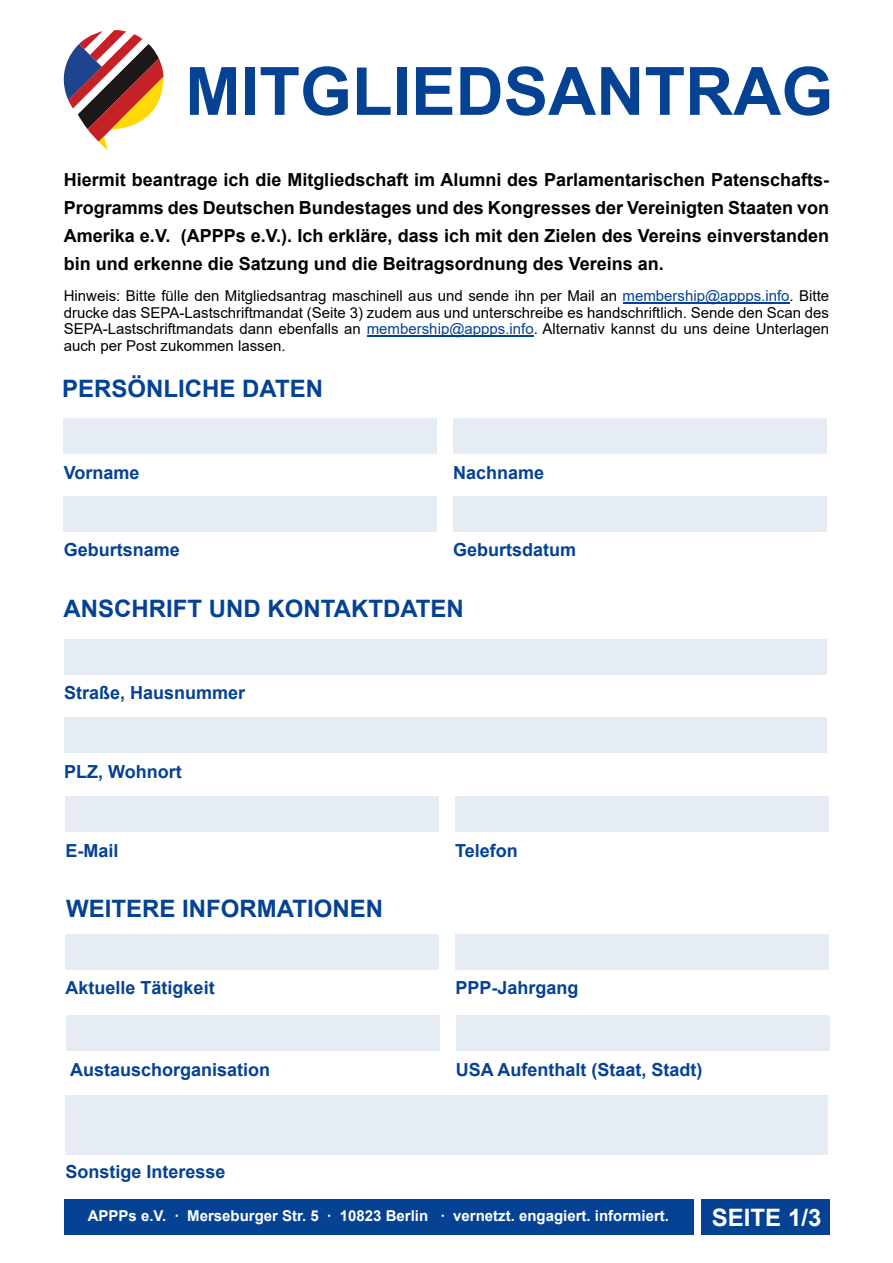
<style>
.page{position:relative;width:893px;height:1263px;background:#fff}
.page>*{position:absolute;margin:0;border:0;box-sizing:border-box;transform-origin:0 0}
.t1{font:700 66.6px "Arial";color:#054294}
.t2{font:700 24px "Arial";color:#054294}
.t3{font:700 24px "Arial";color:#fff}
.t4{font:700 18px/27.9px "Arial";color:#000;text-align:justify}
.t5{font:700 18px "Arial";color:#054294}
.t6{font:15px/16.5px "Arial";color:#000;text-align:justify}
.t7{font:700 15px "Arial";color:#fff}
.s1{color:#054294}
</style>
<div class="page">
<div style="left:64px;top:419px;width:373px;height:35px;background:#e6ecf4"></div>
<div style="left:453px;top:419px;width:374px;height:35px;background:#e6ecf4"></div>
<div style="left:64px;top:639px;width:763px;height:35px;background:#e6ecf4"></div>
<div style="left:66px;top:797px;width:373px;height:35px;background:#e6ecf4"></div>
<div style="left:455px;top:797px;width:373px;height:35px;background:#e6ecf4"></div>
<div style="left:66px;top:934px;width:373px;height:35px;background:#e6ecf4"></div>
<div style="left:456px;top:934px;width:373px;height:35px;background:#e6ecf4"></div>
<div style="left:66px;top:1015px;width:373px;height:36px;background:#e6ecf4"></div>
<div style="left:456px;top:1015px;width:373px;height:36px;background:#e6ecf4"></div>
<div style="left:64px;top:718px;width:763px;height:35px;background:#e6ecf4"></div>
<div style="left:64px;top:496px;width:373px;height:35px;background:#e6ecf4"></div>
<div style="left:453px;top:496px;width:374px;height:35px;background:#e6ecf4"></div>
<div style="left:66px;top:1095px;width:762px;height:59px;background:#e6ecf4"></div>
<hr style="left:623px;top:303px;width:166px;height:1px;background:#054294">
<hr style="left:367px;top:336px;width:167px;height:1px;background:#054294">
<div style="left:64px;top:1199px;width:630px;height:36px;background:#054294"></div>
<div style="left:701px;top:1199px;width:128px;height:36px;background:#054294"></div>
<svg style="left:63px;top:30px;width:100px;height:120px"></svg>
<h1 class="t1" style="left:185px;top:66px;width:649px">MITGLIEDSANTRAG</h1>
<p class="t4" style="left:64px;top:168px;width:767px">Hiermit beantrage ich die Mitgliedschaft im Alumni des Parlamentarischen Patenschafts-Programms des Deutschen Bundestages und des Kongresses der Vereinigten Staaten von Amerika e.V. (APPPs e.V.). Ich erkläre, dass ich mit den Zielen des Vereins einverstanden bin und erkenne die Satzung und die Beitragsordnung des Vereins an.</p>
<p class="t6" style="left:64px;top:289px;width:767px">Hinweis: Bitte fülle den Mitgliedsantrag maschinell aus und sende ihn per Mail an <span class="s1">membership@appps.info</span>. Bitte drucke das SEPA-Lastschriftmandat (Seite 3) zudem aus und unterschreibe es handschriftlich. Sende den Scan des SEPA-Lastschriftmandats dann ebenfalls an <span class="s1">membership@appps.info</span>. Alternativ kannst du uns deine Unterlagen auch per Post zukommen lassen.</p>
<h2 class="t2" style="left:62px;top:379px;width:262px">PERSÖNLICHE DATEN</h2>
<p class="t5" style="left:64px;top:466px;width:77px">Vorname</p>
<p class="t5" style="left:453px;top:466px;width:93px">Nachname</p>
<p class="t5" style="left:64px;top:543px;width:118px">Geburtsname</p>
<p class="t5" style="left:453px;top:543px;width:125px">Geburtsdatum</p>
<h2 class="t2" style="left:64px;top:600px;width:402px">ANSCHRIFT UND KONTAKTDATEN</h2>
<p class="t5" style="left:64px;top:685px;width:183px">Straße, Hausnummer</p>
<p class="t5" style="left:64px;top:764px;width:119px">PLZ, Wohnort</p>
<p class="t5" style="left:66px;top:843px;width:55px">E-Mail</p>
<p class="t5" style="left:455px;top:843px;width:64px">Telefon</p>
<h2 class="t2" style="left:66px;top:899px;width:318px">WEITERE INFORMATIONEN</h2>
<p class="t5" style="left:66px;top:981px;width:151px">Aktuelle Tätigkeit</p>
<p class="t5" style="left:455px;top:981px;width:125px">PPP-Jahrgang</p>
<p class="t5" style="left:70px;top:1062px;width:202px">Austauschorganisation</p>
<p class="t5" style="left:456px;top:1062px;width:248px">USA Aufenthalt (Staat, Stadt)</p>
<p class="t5" style="left:66px;top:1165px;width:162px">Sonstige Interesse</p>
<p class="t7" style="left:88px;top:1210px;width:583px">APPPs e.V. ∙ Merseburger Str. 5 ∙ 10823 Berlin ∙ vernetzt. engagiert. informiert.</p>
<h2 class="t3" style="left:712px;top:1208px;width:111px">SEITE 1/3</h2>
</div>
